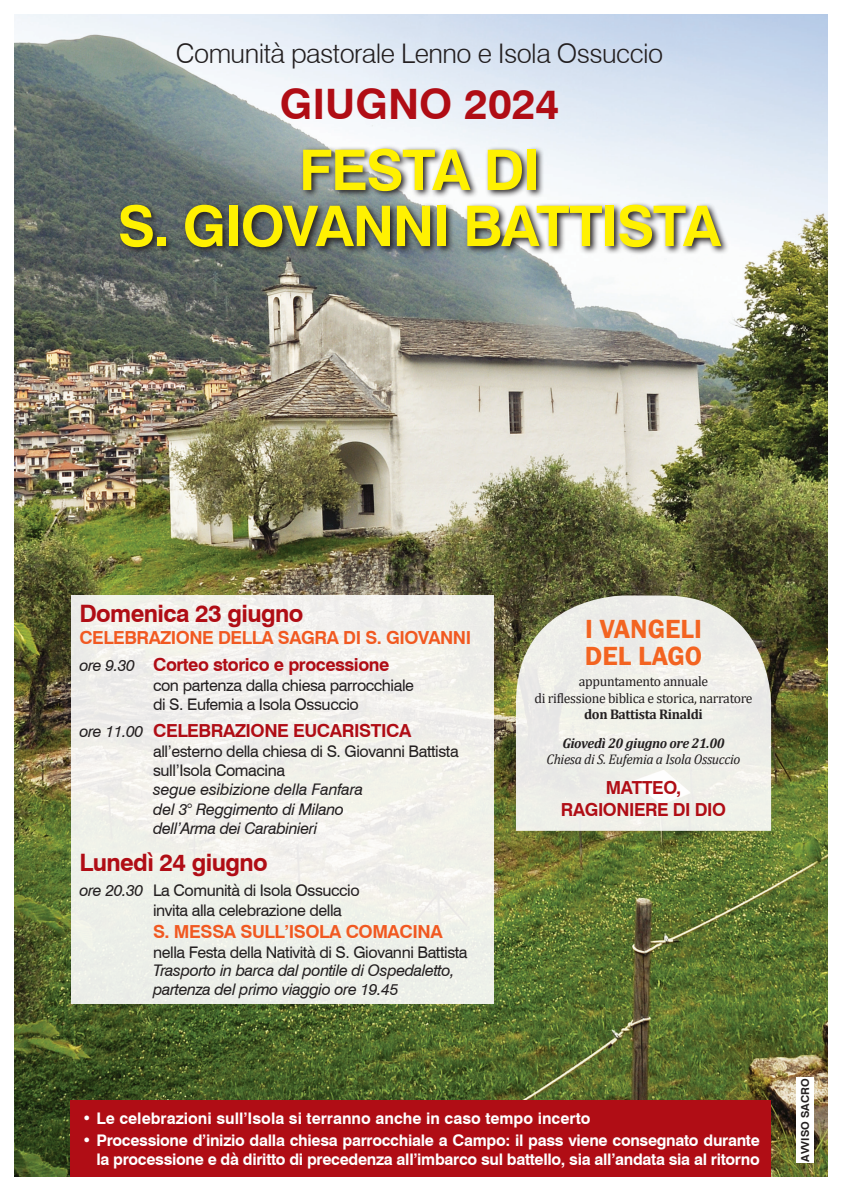
<style>
.page{position:relative;width:842px;height:1191px;background:#fff}
.page>*{position:absolute;margin:0;border:0;box-sizing:border-box;transform-origin:0 0}
.t1{font:700 56px/56px "Swiss 721 BT";letter-spacing:-.025em;color:#fff101;text-align:center}
.t2{font:700 42px "Swiss 721 BT";color:#b00d15}
.t3{font:300 27px "Swiss 721 BT";letter-spacing:-.02em;color:#231f20}
.t4{font:600 27px/27px "Franklin Gothic";color:#f36421}
.t5{font:700 24px "Swiss 721 BT";letter-spacing:-.025em;color:#b00d15}
.t6{font:700 18px/27.4px "Swiss 721 BT";letter-spacing:-.025em;color:#b00d15}
.t7{font:700 18px "Swiss 721 BT";letter-spacing:-.025em;color:#f15921}
.t8{font:16px/19.3px "Swiss 721 BT";letter-spacing:-.025em;color:#231f20}
.t9{font:700 16px/19.2px "Swiss 721 BT";letter-spacing:-.02em;color:#fff;text-align:right}
.t10{font:italic 16px/19.3px "Swiss 721 BT";letter-spacing:-.025em;color:#231f20}
.t11{font:700 16px "Swiss 721 BT";color:#fff}
.t12{font:14px/16.8px "Cambria";letter-spacing:-.025em;color:#231f20;text-align:center}
.t13{font:italic 14px "Cambria";letter-spacing:-.025em;color:#231f20}
.t14{font:italic 700 14px "Cambria";letter-spacing:-.025em;color:#231f20}
.t15{font:700 14px "Cambria";letter-spacing:-.025em;color:#231f20}
.t16{font:700 11px "Swiss 721 BT";color:#231f20}
.s1{color:#f15921}
.s2{font-weight:400;font-style:italic;font-size:16px;color:#231f20}
.s3{font-style:italic}
</style>
<div class="page">
<img style="left:14px;top:14px;width:814px;height:1162px">
<svg style="left:117px;top:145px;width:612px;height:111px"></svg>
<div style="left:71px;top:595px;width:422px;height:408px;background:#f0f1ea"></div>
<div style="left:71px;top:1100px;width:700px;height:76px;background:#b00d15"></div>
<div style="left:797px;top:1077px;width:17px;height:85px;background:#fff"></div>
<svg style="left:516px;top:595px;width:255px;height:236px;fill:#eeeee9"></svg>
<h3 class="t3" style="left:176px;top:37px;width:489px">Comunità pastorale Lenno e Isola Ossuccio</h3>
<h2 class="t2" style="left:280px;top:79px;width:61px">Giugno</h2>
<h2 class="t2" style="left:464px;top:79px;width:97px">2024</h2>
<h1 class="t1" style="left:118px;top:142px;width:605px">FESTA DI<br>S. GIOVANNI BATTISTA</h1>
<h3 class="t5" style="left:79px;top:599px;width:226px">Domenica 23 giugno</h3>
<p class="t7" style="left:79px;top:626px;width:103px">Celebrazione</p>
<p class="t6" style="left:79px;top:623px;width:331px;text-indent:139px"><span class="s1">della Sag ra di S. Giovanni </span><span class="s2">ore 9.30</span> Corteo storico e processione</p>
<p class="t8" style="left:153px;top:675px;width:262px">con partenza dalla chiesa parrocchiale di S. Eufemia a Isola Ossuccio</p>
<p class="t6" style="left:79px;top:717px;width:334px"><span class="s2">ore 11.00</span> CELEBRAZIONE EUCARISTICA</p>
<p class="t8" style="left:153px;top:741px;width:307px">all’esterno della chiesa di S. Giovanni Battista sull’Isola Comacina</p>
<p class="t10" style="left:153px;top:780px;width:212px">segue esibizione della Fanfara del 3° Reggimento di Milano dell’Arma dei Carabinieri</p>
<h3 class="t5" style="left:79px;top:848px;width:190px">Lunedì 24 giugno</h3>
<p class="t8" style="left:153px;top:881px;width:208px;text-indent:-74px"><span class="s3">ore 20.30</span> La Comunità di Isola Ossuccio invita alla celebrazione della</p>
<p class="t7" style="left:153px;top:921px;width:49px">S. Messa</p>
<p class="t7" style="left:241px;top:921px;width:132px">su ll’Isola Comacina</p>
<p class="t8" style="left:153px;top:942px;width:316px">nella Festa della Natività di S. Giovanni Battista</p>
<p class="t10" style="left:153px;top:960px;width:303px">Trasporto in barca dal pontile di Ospedaletto, partenza del primo viaggio ore 19.45</p>
<h3 class="t4" style="left:585px;top:616px;width:119px">I VANGELI<br>DEL LAGO</h3>
<p class="t12" style="left:534px;top:672px;width:220px">appuntamento annuale<br>di riflessione biblica e storica, narratore</p>
<p class="t15" style="left:584px;top:704px;width:120px">don Battista Rinaldi</p>
<p class="t14" style="left:562px;top:733px;width:164px">Giovedì 20 giugno ore 21.00</p>
<p class="t13" style="left:547px;top:749px;width:195px">Chiesa di S. Eufemia a Isola Ossuccio</p>
<p class="t6" style="left:561px;top:777px;width:167px;line-height:21.6px;text-align:center">MATTEO,<br>RAGIONIERE DI DIO</p>
<p class="t11" style="left:82px;top:1108px;width:510px">• Le celebrazioni sull’Isola si terranno anche in caso tempo incerto</p>
<p class="t9" style="left:82px;top:1130px;width:679px">• Processione d’inizio dalla chiesa parrocchiale a Campo: il pass viene consegnato durante la processione e dà diritto di precedenza all’imbarco sul battello, sia all’andata sia al ritorno</p>
<p class="t16" style="left:799px;top:1161px;width:85px;rotate:-90deg">AVVISO SACRO</p>
</div>
